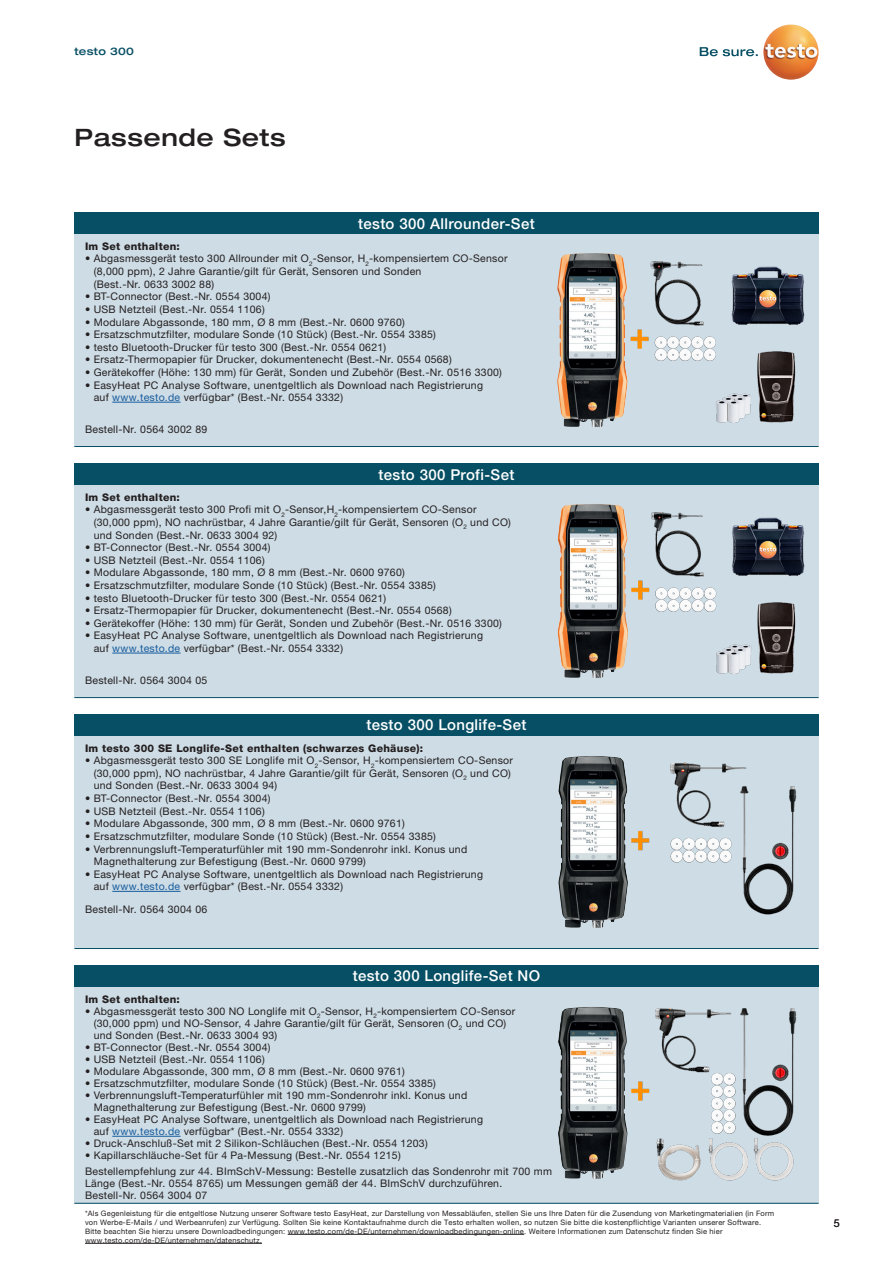
<style>
.page{position:relative;width:893px;height:1263px;background:#fff}
.page>*{position:absolute;margin:0;border:0;box-sizing:border-box;transform-origin:0 0}
.Headline{font:500 expanded 24px "Helvetica Neue LTW1 G";letter-spacing:.025em;color:#231f20}
.Produktverlgeich{font:500 15px "Helvetica Neue LTW1 G";letter-spacing:.025em;color:#fff}
.t1{font:10.8px "Helvetica Neue LTW1 G";color:#231f20}
.Produktverlgeich-2{font:10.5px/12.6px "Helvetica Neue LTW1 G";letter-spacing:.025em;color:#231f20}
.Produktverlgeich-3{font:800 10.5px "Helvetica Neue LTW1 G";letter-spacing:.025em;color:#231f20}
.DS_Rubrik{font:500 expanded 10.5px "Helvetica Neue LTW1 G";letter-spacing:.025em;color:#074f64}
.DS_Table_left{font:7.5px/9px "Helvetica Neue LTW1 G";letter-spacing:.025em;color:#231f20}
.s1{color:#175d9e}
</style>
<div class="page">
<svg style="left:700px;top:47px;width:58px;height:9px"></svg>
<img style="left:763px;top:24px;width:56px;height:56px;border-radius:28px">
<div style="left:74px;top:736px;width:745px;height:212px;background:#cedce5"></div>
<img style="left:631px;top:762px;width:166px;height:153px">
<div style="left:74px;top:485px;width:745px;height:212px;background:#cedce5"></div>
<div style="left:74px;top:234px;width:745px;height:212px;background:#cedce5"></div>
<div style="left:74px;top:986px;width:745px;height:217px;background:#cedce5"></div>
<img style="left:631px;top:512px;width:174px;height:162px">
<img style="left:630px;top:261px;width:175px;height:162px">
<img style="left:631px;top:1008px;width:166px;height:173px">
<hr style="left:112px;top:653px;width:69px;height:1px;background:#175d9e">
<hr style="left:112px;top:402px;width:69px;height:1px;background:#175d9e">
<hr style="left:112px;top:891px;width:69px;height:1px;background:#175d9e">
<hr style="left:112px;top:1136px;width:69px;height:1px;background:#175d9e">
<div style="left:74px;top:463px;width:745px;height:22px;background:#074f64"></div>
<div style="left:74px;top:213px;width:745px;height:21px;background:#074f64"></div>
<div style="left:74px;top:714px;width:745px;height:22px;background:#074f64"></div>
<div style="left:74px;top:965px;width:745px;height:21px;background:#074f64"></div>
<hr style="left:74px;top:697px;width:745px;height:1px;background:#074f64">
<hr style="left:74px;top:948px;width:745px;height:1px;background:#074f64">
<hr style="left:74px;top:446px;width:745px;height:1px;background:#074f64">
<hr style="left:74px;top:1203px;width:745px;height:1px;background:#074f64">
<div style="left:640px;top:617px;width:62px;height:72px;background:#cedce5"></div>
<div style="left:666px;top:871px;width:61px;height:75px;background:#cedce5"></div>
<div style="left:655px;top:1074px;width:47px;height:61px;background:#cedce5"></div>
<hr style="left:288px;top:1234px;width:236px;height:1px;background:#231f20">
<hr style="left:85px;top:1243px;width:177px;height:1px;background:#231f20">
<div style="left:648px;top:367px;width:61px;height:72px;background:#cedce5"></div>
<img style="left:557px;top:253px;width:71px;height:174px">
<img style="left:557px;top:504px;width:71px;height:174px">
<img style="left:558px;top:756px;width:70px;height:172px">
<img style="left:558px;top:1007px;width:69px;height:172px">
<p class="DS_Rubrik" style="left:74px;top:44px;width:61px">testo 300</p>
<p class="Headline" style="left:74px;top:122px;width:213px">Passende Sets</p>
<p class="Produktverlgeich" style="left:358px;top:214px;width:178px">testo 300 Allrounder-Set</p>
<p class="Produktverlgeich-3" style="left:85px;top:240px;width:96px">Im Set enthalten:</p>
<p class="Produktverlgeich-2" style="left:94px;top:252px;width:415px;text-indent:-9px">• Abgasmessgerät testo 300 Allrounder mit O<sub>2</sub>-Sensor, H<sub>2</sub>-kompensiertem CO-Sensor (8,000 ppm), 2 Jahre Garantie/gilt für Gerät, Sensoren und Sonden<br>(Best.-Nr. 0633 3002 88)</p>
<p class="Produktverlgeich-2" style="left:85px;top:290px;width:187px">• BT-Connector (Best.-Nr. 0554 3004)</p>
<p class="Produktverlgeich-2" style="left:85px;top:303px;width:181px">• USB Netzteil (Best.-Nr. 0554 1106)</p>
<p class="Produktverlgeich-2" style="left:85px;top:315px;width:321px">• Modulare Abgassonde, 180 mm, Ø 8 mm (Best.-Nr. 0600 9760)</p>
<p class="Produktverlgeich-2" style="left:85px;top:328px;width:352px">• Ersatzschmutzfilter, modulare Sonde (10 Stück) (Best.-Nr. 0554 3385)</p>
<p class="Produktverlgeich-2" style="left:85px;top:341px;width:303px">• testo Bluetooth-Drucker für testo 300 (Best.-Nr. 0554 0621)</p>
<p class="Produktverlgeich-2" style="left:85px;top:353px;width:368px">• Ersatz-Thermopapier für Drucker, dokumentenecht (Best.-Nr. 0554 0568)</p>
<p class="Produktverlgeich-2" style="left:85px;top:366px;width:418px">• Gerätekoffer (Höhe: 130 mm) für Gerät, Sonden und Zubehör (Best.-Nr. 0516 3300)</p>
<p class="Produktverlgeich-2" style="left:94px;top:378px;width:391px;text-indent:-9px">• EasyHeat PC Analyse Software, unentgeltlich als Download nach Registrierung auf <span class="s1">www.testo.de</span> verfügbar* (Best.-Nr. 0554 3332)</p>
<p class="Produktverlgeich-2" style="left:85px;top:423px;width:124px">Bestell-Nr. 0564 3002 89</p>
<p class="Produktverlgeich" style="left:379px;top:465px;width:137px">testo 300 Profi-Set</p>
<p class="Produktverlgeich-3" style="left:85px;top:491px;width:96px">Im Set enthalten:</p>
<p class="Produktverlgeich-2" style="left:94px;top:503px;width:419px;text-indent:-9px">• Abgasmessgerät testo 300 Profi mit O<sub>2</sub>-Sensor,H<sub>2</sub>-kompensiertem CO-Sensor (30,000 ppm), NO nachrüstbar, 4 Jahre Garantie/gilt für Gerät, Sensoren (O<sub>2</sub> und CO) und Sonden (Best.-Nr. 0633 3004 92)</p>
<p class="Produktverlgeich-2" style="left:85px;top:541px;width:187px">• BT-Connector (Best.-Nr. 0554 3004)</p>
<p class="Produktverlgeich-2" style="left:85px;top:554px;width:181px">• USB Netzteil (Best.-Nr. 0554 1106)</p>
<p class="Produktverlgeich-2" style="left:85px;top:566px;width:321px">• Modulare Abgassonde, 180 mm, Ø 8 mm (Best.-Nr. 0600 9760)</p>
<p class="Produktverlgeich-2" style="left:85px;top:579px;width:352px">• Ersatzschmutzfilter, modulare Sonde (10 Stück) (Best.-Nr. 0554 3385)</p>
<p class="Produktverlgeich-2" style="left:85px;top:591px;width:303px">• testo Bluetooth-Drucker für testo 300 (Best.-Nr. 0554 0621)</p>
<p class="Produktverlgeich-2" style="left:85px;top:604px;width:368px">• Ersatz-Thermopapier für Drucker, dokumentenecht (Best.-Nr. 0554 0568)</p>
<p class="Produktverlgeich-2" style="left:85px;top:617px;width:418px">• Gerätekoffer (Höhe: 130 mm) für Gerät, Sonden und Zubehör (Best.-Nr. 0516 3300)</p>
<p class="Produktverlgeich-2" style="left:94px;top:629px;width:391px;text-indent:-9px">• EasyHeat PC Analyse Software, unentgeltlich als Download nach Registrierung auf <span class="s1">www.testo.de</span> verfügbar* (Best.-Nr. 0554 3332)</p>
<p class="Produktverlgeich-2" style="left:85px;top:673px;width:124px">Bestell-Nr. 0564 3004 05</p>
<p class="Produktverlgeich" style="left:367px;top:716px;width:161px">testo 300 Longlife-Set</p>
<p class="Produktverlgeich-3" style="left:85px;top:742px;width:340px">Im testo 300 SE Longlife-Set enthalten (schwarzes Gehäuse):</p>
<p class="Produktverlgeich-2" style="left:94px;top:754px;width:421px;text-indent:-9px">• Abgasmessgerät testo 300 SE Longlife mit O<sub>2</sub>-Sensor, H<sub>2</sub>-kompensiertem CO-Sensor (30,000 ppm), NO nachrüstbar, 4 Jahre Garantie/gilt für Gerät, Sensoren (O<sub>2</sub> und CO) und Sonden (Best.-Nr. 0633 3004 94)</p>
<p class="Produktverlgeich-2" style="left:85px;top:792px;width:187px">• BT-Connector (Best.-Nr. 0554 3004)</p>
<p class="Produktverlgeich-2" style="left:85px;top:804px;width:181px">• USB Netzteil (Best.-Nr. 0554 1106)</p>
<p class="Produktverlgeich-2" style="left:85px;top:817px;width:321px">• Modulare Abgassonde, 300 mm, Ø 8 mm (Best.-Nr. 0600 9761)</p>
<p class="Produktverlgeich-2" style="left:85px;top:830px;width:352px">• Ersatzschmutzfilter, modulare Sonde (10 Stück) (Best.-Nr. 0554 3385)</p>
<p class="Produktverlgeich-2" style="left:94px;top:842px;width:375px;text-indent:-9px">• Verbrennungsluft-Temperaturfühler mit 190 mm-Sondenrohr inkl. Konus und<br>Magnethalterung zur Befestigung (Best.-Nr. 0600 9799)</p>
<p class="Produktverlgeich-2" style="left:94px;top:867px;width:391px;text-indent:-9px">• EasyHeat PC Analyse Software, unentgeltlich als Download nach Registrierung auf <span class="s1">www.testo.de</span> verfügbar* (Best.-Nr. 0554 3332)</p>
<p class="Produktverlgeich-2" style="left:85px;top:903px;width:124px">Bestell-Nr. 0564 3004 06</p>
<p class="Produktverlgeich" style="left:353px;top:967px;width:189px">testo 300 Longlife-Set NO</p>
<p class="Produktverlgeich-3" style="left:85px;top:992px;width:96px">Im Set enthalten:</p>
<p class="Produktverlgeich-2" style="left:94px;top:1005px;width:423px;line-height:12px;text-indent:-9px">• Abgasmessgerät testo 300 NO Longlife mit O<sub>2</sub>-Sensor, H<sub>2</sub>-kompensiertem CO-Sensor (30,000 ppm) und NO-Sensor, 4 Jahre Garantie/gilt für Gerät, Sensoren (O<sub>2</sub> und CO) und Sonden (Best.-Nr. 0633 3004 93)</p>
<p class="Produktverlgeich-2" style="left:85px;top:1041px;width:187px">• BT-Connector (Best.-Nr. 0554 3004)</p>
<p class="Produktverlgeich-2" style="left:85px;top:1053px;width:181px">• USB Netzteil (Best.-Nr. 0554 1106)</p>
<p class="Produktverlgeich-2" style="left:85px;top:1065px;width:321px">• Modulare Abgassonde, 300 mm, Ø 8 mm (Best.-Nr. 0600 9761)</p>
<p class="Produktverlgeich-2" style="left:85px;top:1077px;width:352px">• Ersatzschmutzfilter, modulare Sonde (10 Stück) (Best.-Nr. 0554 3385)</p>
<p class="Produktverlgeich-2" style="left:94px;top:1089px;width:375px;line-height:12px;text-indent:-9px">• Verbrennungsluft-Temperaturfühler mit 190 mm-Sondenrohr inkl. Konus und<br>Magnethalterung zur Befestigung (Best.-Nr. 0600 9799)</p>
<p class="Produktverlgeich-2" style="left:94px;top:1113px;width:391px;line-height:12px;text-indent:-9px">• EasyHeat PC Analyse Software, unentgeltlich als Download nach Registrierung auf <span class="s1">www.testo.de</span> verfügbar* (Best.-Nr. 0554 3332)</p>
<p class="Produktverlgeich-2" style="left:85px;top:1137px;width:344px">• Druck-Anschluß-Set mit 2 Silikon-Schläuchen (Best.-Nr. 0554 1203)</p>
<p class="Produktverlgeich-2" style="left:85px;top:1149px;width:317px">• Kapillarschläuche-Set für 4 Pa-Messung (Best.-Nr. 0554 1215)</p>
<p class="Produktverlgeich-2" style="left:85px;top:1166px;width:468px;line-height:12px">Bestellempfehlung zur 44. BImSchV-Messung: Bestelle zusatzlich das Sondenrohr mit 700 mm<br>Länge (Best.-Nr. 0554 8765) um Messungen gemäß der 44. BImSchV durchzuführen.</p>
<p class="Produktverlgeich-2" style="left:85px;top:1189px;width:124px">Bestell-Nr. 0564 3004 07</p>
<p class="DS_Table_left" style="left:85px;top:1208px;width:691px">*Als Gegenleistung für die entgeltlose Nutzung unserer Software testo EasyHeat, zur Darstellung von Messabläufen, stellen Sie uns Ihre Daten für die Zusendung von Marketingmaterialien (in Form von Werbe-E-Mails / und Werbeanrufen) zur Verfügung. Sollten Sie keine Kontaktaufnahme durch die Testo erhalten wollen, so nutzen Sie bitte die kostenpflichtige Varianten unserer Software.<br>Bitte beachten Sie hierzu unsere Downloadbedingungen: www.testo.com/de-DE/unternehmen/downloadbedingungen-online. Weitere Informationen zum Datenschutz finden Sie hier</p>
<p class="DS_Table_left" style="left:85px;top:1235px;width:178px">www.testo.com/de-DE/unternehmen/datenschutz.</p>
<p class="t1" style="left:834px;top:1217px;width:8px">5</p>
</div>
